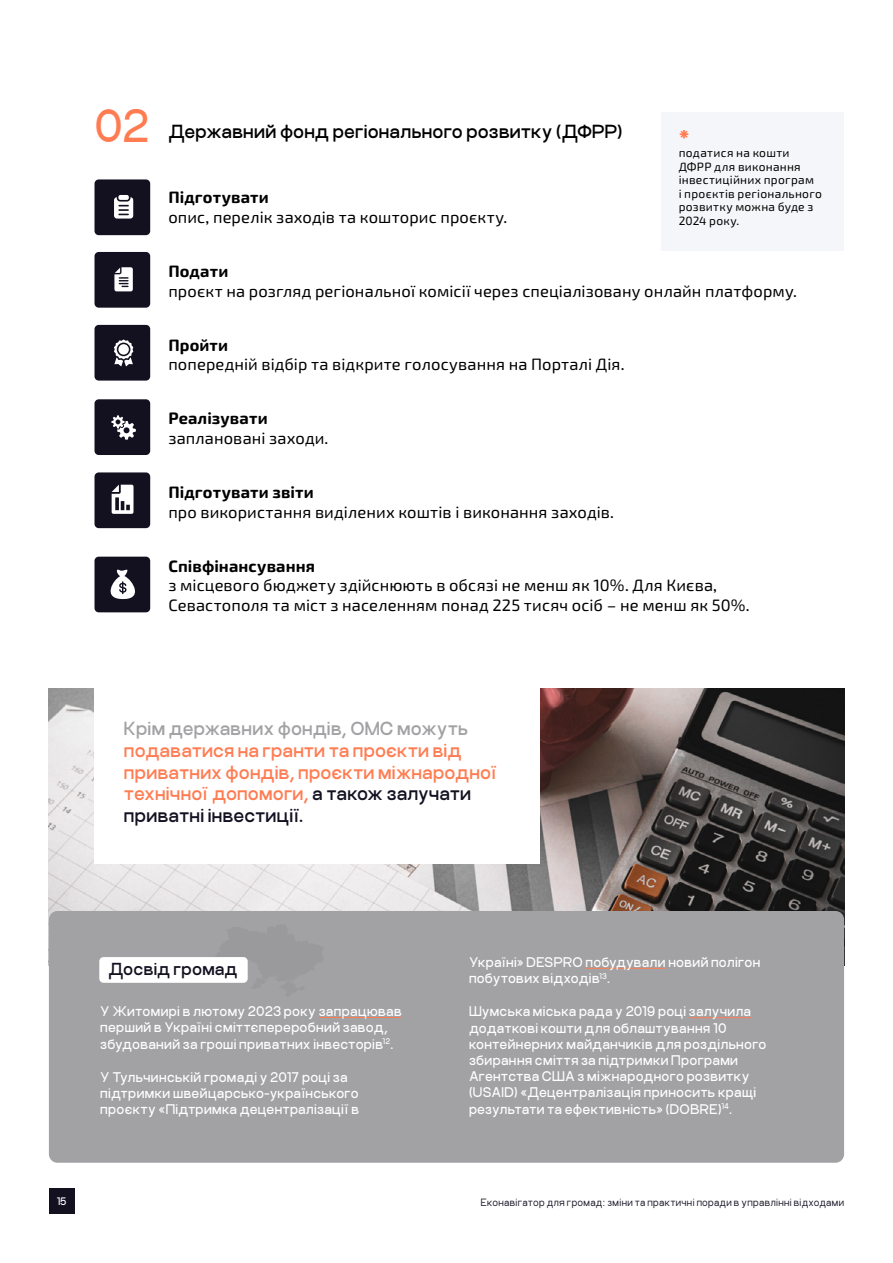
<style>
.page{position:relative;width:893px;height:1263px;background:#fff}
.page>*{position:absolute;margin:0;border:0;box-sizing:border-box;transform-origin:0 0}
.t1{font:500 45px "Work Sans";color:#ff7c52}
.t2{font:700 18px/21.6px "Work Sans";color:#ff7c52}
.t3{font:700 18px "Work Sans";color:#000}
.t4{font:700 18px "Work Sans";color:#a2a2a5}
.t5{font:16.5px/19.8px "Exo Soft";letter-spacing:.005em;color:#000}
.t6{font:700 16.5px "Exo Soft";letter-spacing:.005em;color:#000}
.t7{font:700 16.5px "Work Sans";letter-spacing:.005em;color:#131020}
.t8{font:500 13.5px/16.2px "Work Sans";letter-spacing:.01em;color:#fff}
.t9{font:12px/13.5px "Exo Soft";letter-spacing:.02em;color:#000}
.t10{font:10.5px "Work Sans";letter-spacing:.02em;color:#131020}
.t11{font:500 10.5px "Work Sans";color:#fff}
.s1{color:#131020}
</style>
<div class="page">
<div style="left:49px;top:1188px;width:25px;height:26px;background:#131020"></div>
<div style="left:662px;top:113px;width:182px;height:138px;background:#f5f6f9"></div>
<img style="left:49px;top:688px;width:795px;height:229px">
<div style="left:94px;top:677px;width:446px;height:187px;background:#fff"></div>
<div style="left:49px;top:911px;width:795px;height:252px;background:#a2a2a5;border-radius:9px"></div>
<hr style="left:319px;top:1017px;width:83px;height:1px;background:#ff7c52">
<hr style="left:585px;top:968px;width:81px;height:1px;background:#ff7c52">
<hr style="left:689px;top:1017px;width:62px;height:1px;background:#ff7c52">
<div style="left:99px;top:957px;width:149px;height:26px;background:#fff;border-radius:4px"></div>
<div style="left:94px;top:179px;width:56px;height:56px;background:#131020;border-radius:4px"></div>
<div style="left:94px;top:252px;width:56px;height:56px;background:#131020;border-radius:4px"></div>
<div style="left:94px;top:325px;width:56px;height:56px;background:#131020;border-radius:4px"></div>
<div style="left:94px;top:399px;width:56px;height:56px;background:#131020;border-radius:4px"></div>
<div style="left:94px;top:472px;width:56px;height:56px;background:#131020;border-radius:4px"></div>
<div style="left:94px;top:557px;width:56px;height:55px;background:#131020;border-radius:4px"></div>
<svg style="left:114px;top:195px;width:19px;height:24px"></svg>
<svg style="left:112px;top:485px;width:22px;height:29px"></svg>
<svg style="left:111px;top:415px;width:25px;height:25px"></svg>
<svg style="left:110px;top:569px;width:25px;height:31px"></svg>
<svg style="left:114px;top:339px;width:19px;height:27px"></svg>
<svg style="left:114px;top:267px;width:19px;height:24px"></svg>
<h1 class="t1" style="left:94px;top:99px;width:56px">02</h1>
<h2 class="t3" style="left:168px;top:121px;width:456px">Державний фонд регіонального розвитку (ДФРР)</h2>
<p class="t9" style="left:679px;top:147px;width:145px"><sup>*</sup>податися на кошти<br>ДФРР для виконання інвестиційних програм<br>і проєктів регіонального розвитку можна буде з<br>2024 року.</p>
<p class="t6" style="left:168px;top:188px;width:102px">Підготувати</p>
<p class="t5" style="left:168px;top:208px;width:340px">опис, перелік заходів та кошторис проєкту.</p>
<p class="t6" style="left:168px;top:261px;width:61px">Подати</p>
<p class="t5" style="left:168px;top:281px;width:630px">проєкт на розгляд регіональної комісії через спеціалізовану онлайн платформу.</p>
<p class="t6" style="left:168px;top:335px;width:61px">Пройти</p>
<p class="t5" style="left:168px;top:355px;width:458px">попередній відбір та відкрите голосування на Порталі Дія.</p>
<p class="t6" style="left:168px;top:409px;width:101px">Реалізувати</p>
<p class="t5" style="left:168px;top:429px;width:162px">заплановані заходи.</p>
<p class="t6" style="left:168px;top:482px;width:147px">Підготувати звіти</p>
<p class="t5" style="left:168px;top:502px;width:447px">про використання виділених коштів і виконання заходів.</p>
<p class="t6" style="left:168px;top:556px;width:148px">Співфінансування</p>
<p class="t5" style="left:168px;top:576px;width:583px">з місцевого бюджету здійснюють в обсязі не менш як 10%. Для Києва,<br>Севастополя та міст з населенням понад 225 тисяч осіб – не менш як 50%.</p>
<h2 class="t4" style="left:124px;top:718px;width:346px">Крім державних фондів, ОМС можуть</h2>
<h2 class="t2" style="left:124px;top:740px;width:375px">подаватися на гранти та проєкти від приватних фондів, проєкти міжнародної технічної допомоги, <span class="s1">а також залучати приватні інвестиції.</span></h2>
<p class="t7" style="left:108px;top:959px;width:131px">Досвід громад</p>
<p class="t8" style="left:100px;top:1003px;width:303px">У Житомирі в лютому 2023 року запрацював перший в Україні сміттєпереробний завод, збудований за гроші приватних інвесторів<sup>12</sup>.</p>
<p class="t8" style="left:100px;top:1069px;width:260px">У Тульчинській громаді у 2017 році за підтримки швейцарсько-українського проєкту «Підтримка децентралізації в</p>
<p class="t8" style="left:469px;top:954px;width:293px">Україні» DESPRO побудували новий полігон побутових відходів<sup>13</sup>.</p>
<p class="t8" style="left:469px;top:1003px;width:299px">Шумська міська рада у 2019 році залучила додаткові кошти для облаштування 10 контейнерних майданчиків для роздільного збирання сміття за підтримки Програми Агентства США з міжнародного розвитку (USAID) «Децентралізація приносить кращі результати та ефективність» (DOBRE)<sup>14</sup>.</p>
<p class="t11" style="left:57px;top:1194px;width:11px">15</p>
<p class="t10" style="left:481px;top:1196px;width:365px">Еконавігатор для громад: зміни та практичні поради в управлінні відходами</p>
</div>
